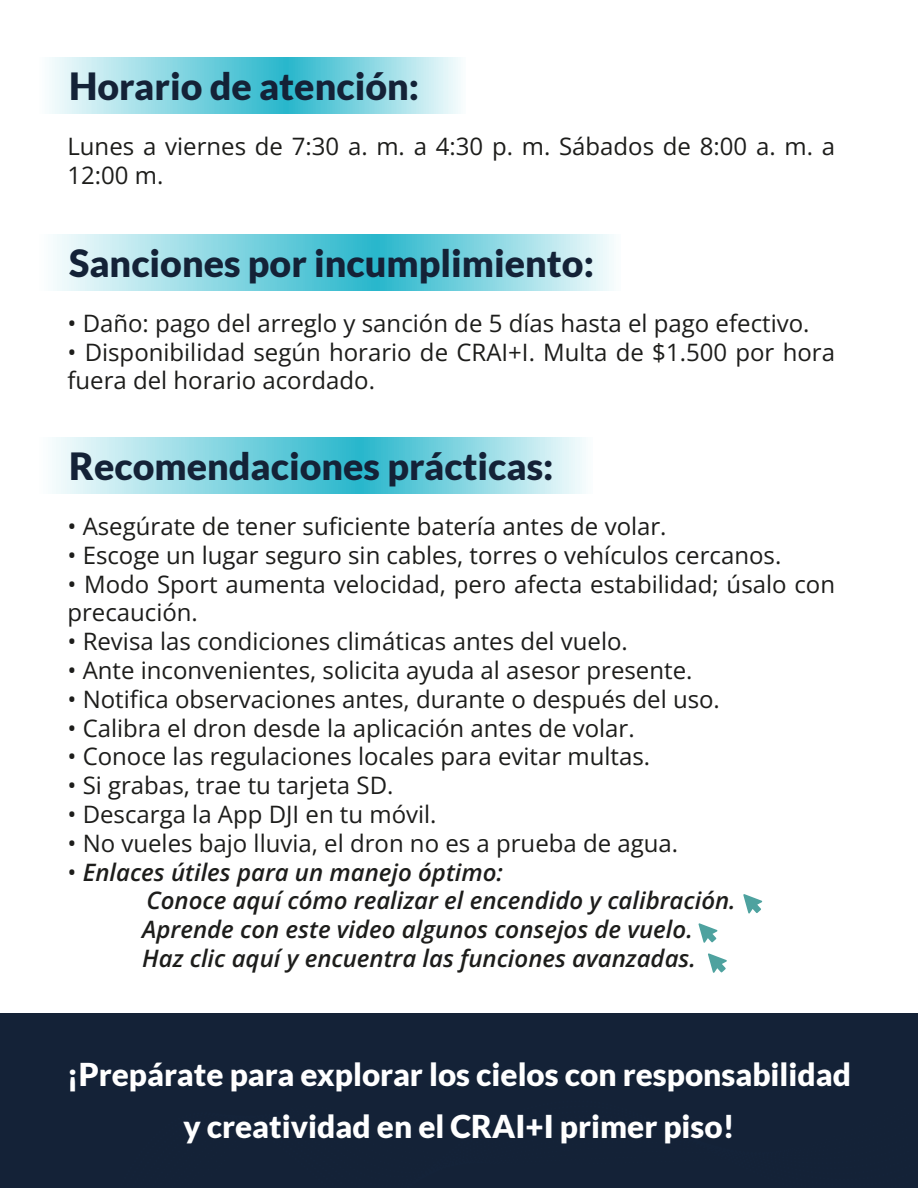
<style>
.page{position:relative;width:918px;height:1188px;background:#fff}
.page>*{position:absolute;margin:0;border:0;box-sizing:border-box;transform-origin:0 0}
.t1{font:900 37.5px "Lato";color:#142237}
.t2{font:900 31.5px/52.5px "Lato";color:#fff;text-align:center}
.t3{font:24px/28.8px "Open Sans";color:#1d1d1b}
.t4{font:italic 600 24px/28.8px "Open Sans";color:#1d1d1b}
.s1{font-weight:400;font-style:normal}
</style>
<div class="page">
<div style="left:0;top:1013px;width:918px;height:175px;background:#142237"></div>
<svg style="left:49px;top:57px;width:412px;height:56px;background:#8ed8e3"></svg>
<svg style="left:53px;top:234px;width:561px;height:56px;background:#8ed8e3"></svg>
<svg style="left:52px;top:437px;width:534px;height:56px;background:#8ed8e3"></svg>
<svg style="left:743px;top:894px;width:19px;height:20px"></svg>
<svg style="left:699px;top:923px;width:18px;height:20px"></svg>
<svg style="left:708px;top:953px;width:19px;height:20px"></svg>
<h1 class="t1" style="left:69px;top:65px;width:352px">Horario de atención:</h1>
<p class="t3" style="left:67px;top:131px;width:769px">Lunes a viernes de 7:30 a. m. a 4:30 p. m. Sábados de 8:00 a. m. a<br>12:00 m.</p>
<h1 class="t1" style="left:69px;top:241px;width:526px">Sanciones por incumplimiento:</h1>
<p class="t3" style="left:67px;top:308px;width:744px">• Daño: pago del arreglo y sanción de 5 días hasta el pago efectivo.</p>
<p class="t3" style="left:67px;top:337px;width:769px">• Disponibilidad según horario de CRAI+I. Multa de $1.500 por hora fuera del horario acordado.</p>
<h1 class="t1" style="left:69px;top:445px;width:486px">Recomendaciones prácticas:</h1>
<p class="t3" style="left:67px;top:511px;width:601px">• Asegúrate de tener suficiente batería antes de volar.</p>
<p class="t3" style="left:67px;top:540px;width:715px">• Escoge un lugar seguro sin cables, torres o vehículos cercanos.</p>
<p class="t3" style="left:67px;top:569px;width:769px">• Modo Sport aumenta velocidad, pero afecta estabilidad; úsalo con precaución.</p>
<p class="t3" style="left:67px;top:627px;width:562px">• Revisa las condiciones climáticas antes del vuelo.</p>
<p class="t3" style="left:67px;top:655px;width:627px">• Ante inconvenientes, solicita ayuda al asesor presente.</p>
<p class="t3" style="left:67px;top:684px;width:654px">• Notifica observaciones antes, durante o después del uso.</p>
<p class="t3" style="left:67px;top:713px;width:569px">• Calibra el dron desde la aplicación antes de volar.</p>
<p class="t3" style="left:67px;top:742px;width:584px">• Conoce las regulaciones locales para evitar multas.</p>
<p class="t3" style="left:67px;top:771px;width:328px">• Si grabas, trae tu tarjeta SD.</p>
<p class="t3" style="left:67px;top:799px;width:371px">• Descarga la App DJI en tu móvil.</p>
<p class="t3" style="left:67px;top:828px;width:612px">• No vueles bajo lluvia, el dron no es a prueba de agua.</p>
<p class="t4" style="left:142px;top:857px;width:595px;text-indent:-75px"><span class="s1">•</span> Enlaces útiles para un manejo óptimo:<br>Conoce aquí cómo realizar el encendido y calibración.<br>Aprende con este video algunos consejos de vuelo.<br>Haz clic aquí y encuentra las funciones avanzadas.</p>
<h2 class="t2" style="left:67px;top:1047px;width:786px">¡Prepárate para explorar los cielos con responsabilidad y creatividad en el CRAI+I primer piso!</h2>
</div>
